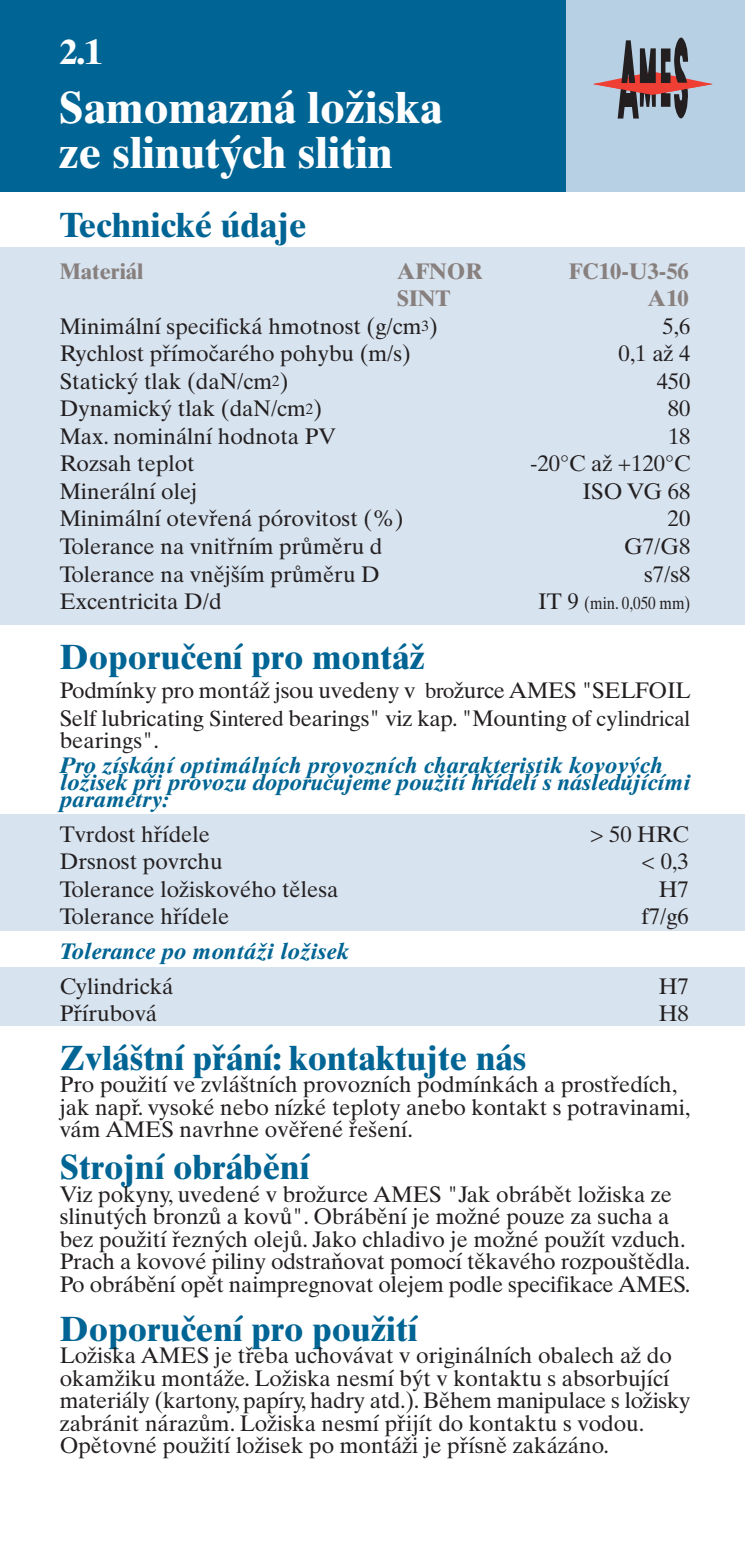
<style>
.page{position:relative;width:745px;height:1556px;background:#fff}
.page>*{position:absolute;margin:0;border:0;box-sizing:border-box;transform-origin:0 0}
.t1{font:700 45px/45px "Times Ten CE";color:#fff}
.t2{font:700 35px "Times Ten CE";color:#006594}
.t3{font:700 35px "Times Ten CE";color:#fff}
.t4{font:22.5px/22.5px "Times Ten CE";color:#231f20}
.t5{font:italic 700 22.5px/17.2px "Times Ten CE";color:#006594}
.t6{font:700 22.5px "Times Ten CE";color:#88807e}
.t7{font:17.5px "Times Ten CE";color:#231f20;scale:.86 1}
.s1{font-size:15px}
.s2{font-size:22.5px}
.s3{font-family:"Times"}
</style>
<div class="page">
<div style="left:0;top:814px;width:745px;height:116px;background:#d7e3ef"></div>
<div style="left:0;top:966px;width:745px;height:59px;background:#d7e3ef"></div>
<div style="left:0;top:247px;width:745px;height:377px;background:#d7e3ef"></div>
<div style="left:0;top:0;width:745px;height:191px;background:#006594"></div>
<div style="left:566px;top:0;width:179px;height:191px;background:#b8d0e4"></div>
<svg style="left:593px;top:37px;width:120px;height:82px"></svg>
<h2 class="t3" style="left:60px;top:38px;width:44px">2.1</h2>
<h1 class="t1" style="left:59px;top:89px;width:385px">Samomazná ložiska ze slinutých slitin</h1>
<h2 class="t2" style="left:60px;top:212px;width:248px">Technické údaje</h2>
<p class="t6" style="left:60px;top:262px;width:85px">Materiál</p>
<p class="t6" style="left:397px;top:262px;width:88px">AFNOR</p>
<p class="t6" style="left:569px;top:262px;width:121px">FC10-U3-56</p>
<p class="t6" style="left:397px;top:290px;width:55px">SINT</p>
<p class="t6" style="left:648px;top:290px;width:43px">A10</p>
<p class="t4" style="left:60px;top:317px;width:380px">Minimální specifická hmotnost (g/cm<span class="s1">3</span>)</p>
<p class="t4" style="left:662px;top:317px;width:30px">5,6</p>
<p class="t4" style="left:60px;top:345px;width:353px">Rychlost přímočarého pohybu (m/s)</p>
<p class="t4" style="left:619px;top:345px;width:73px">0,1 až 4</p>
<p class="t4" style="left:60px;top:372px;width:230px">Statický tlak (daN/cm<span class="s1">2</span>)</p>
<p class="t4" style="left:657px;top:372px;width:35px">450</p>
<p class="t4" style="left:60px;top:400px;width:264px">Dynamický tlak (daN/cm<span class="s1">2</span>)</p>
<p class="t4" style="left:668px;top:400px;width:24px">80</p>
<p class="t4" style="left:60px;top:427px;width:278px">Max. nominální hodnota PV</p>
<p class="t4" style="left:669px;top:427px;width:23px">18</p>
<p class="t4" style="left:60px;top:455px;width:137px">Rozsah teplot</p>
<p class="t4" style="left:530px;top:455px;width:162px">-20°C až +120°C</p>
<p class="t4" style="left:60px;top:482px;width:139px">Minerální olej</p>
<p class="t4" style="left:582px;top:482px;width:109px">ISO VG 68</p>
<p class="t4" style="left:60px;top:510px;width:345px">Minimální otevřená pórovitost (%)</p>
<p class="t4" style="left:668px;top:510px;width:24px">20</p>
<p class="t4" style="left:60px;top:537px;width:324px">Tolerance na vnitřním průměru d</p>
<p class="t4" style="left:624px;top:537px;width:68px">G7/G8</p>
<p class="t4" style="left:60px;top:565px;width:322px">Tolerance na vnějším průměru D</p>
<p class="t4" style="left:644px;top:565px;width:48px">s7/s8</p>
<p class="t4" style="left:60px;top:592px;width:163px">Excentricita D/d</p>
<p class="t7" style="left:538px;top:596px;width:179px"><span class="s2">IT 9</span> (min. 0,050 mm)</p>
<h2 class="t2" style="left:60px;top:644px;width:367px">Doporučení pro montáž</h2>
<p class="t4" style="left:60px;top:679px;width:632px;line-height:27.5px">Podmínky pro montáž jsou uvedeny v <span class="s3">bro</span>žurce AMES "SELFOIL<br>Self lubricating <span class="s3">Sintered</span> bearings" viz kap. "Mounting of <span class="s3">cylindrical</span></p>
<p class="t4" style="left:60px;top:732px;width:101px">bearings".</p>
<p class="t5" style="left:60px;top:758px;width:632px">Pro získání optimálních provozních charakteristik kovových ložisek při provozu doporučujeme použití hřídelí s následujícími parametry:</p>
<p class="t4" style="left:60px;top:825px;width:152px">Tvrdost hřídele</p>
<p class="t4" style="left:590px;top:825px;width:100px">&gt; 50 HRC</p>
<p class="t4" style="left:60px;top:853px;width:164px">Drsnost povrchu</p>
<p class="t4" style="left:642px;top:853px;width:49px">&lt; 0,3</p>
<p class="t4" style="left:60px;top:880px;width:280px">Tolerance ložiskového tělesa</p>
<p class="t4" style="left:659px;top:880px;width:31px">H7</p>
<p class="t4" style="left:60px;top:908px;width:171px">Tolerance hřídele</p>
<p class="t4" style="left:641px;top:908px;width:49px">f7/g6</p>
<p class="t5" style="left:60px;top:944px;width:291px">Tolerance po montáži ložisek</p>
<p class="t4" style="left:60px;top:977px;width:115px">Cylindrická</p>
<p class="t4" style="left:659px;top:977px;width:31px">H7</p>
<p class="t4" style="left:60px;top:1004px;width:99px">Přírubová</p>
<p class="t4" style="left:659px;top:1004px;width:31px">H8</p>
<h2 class="t2" style="left:60px;top:1044px;width:468px">Zvláštní přání: kontaktujte nás</h2>
<p class="t4" style="left:60px;top:1076px;width:632px">Pro použití ve zvláštních provozních podmínkách a prostředích, jak např. vysoké nebo nízké teploty anebo kontakt s potravinami, vám AMES navrhne ověřené řešení.</p>
<h2 class="t2" style="left:60px;top:1153px;width:251px">Strojní obrábění</h2>
<p class="t4" style="left:60px;top:1185px;width:632px">Viz pokyny, uvedené v brožurce AMES "Jak obrábět ložiska ze slinutých bronzů a kovů". Obrábění je možné pouze za sucha a bez použití řezných olejů. Jako chladivo je možné použít vzduch.<br>Prach a kovové piliny odstraňovat pomocí těkavého rozpouštědla.<br>Po obrábění opět naimpregnovat olejem podle specifikace AMES.</p>
<h2 class="t2" style="left:60px;top:1315px;width:359px">Doporučení pro použití</h2>
<p class="t4" style="left:60px;top:1346px;width:632px">Ložiska AMES je třeba uchovávat v originálních obalech až do okamžiku montáže. Ložiska nesmí být v kontaktu s absorbující materiály (kartony, papíry, hadry atd.). Během manipulace s ložisky zabránit nárazům. Ložiska nesmí přijít do kontaktu s vodou.<br>Opětovné použití ložisek po montáži je přísně zakázáno.</p>
</div>
